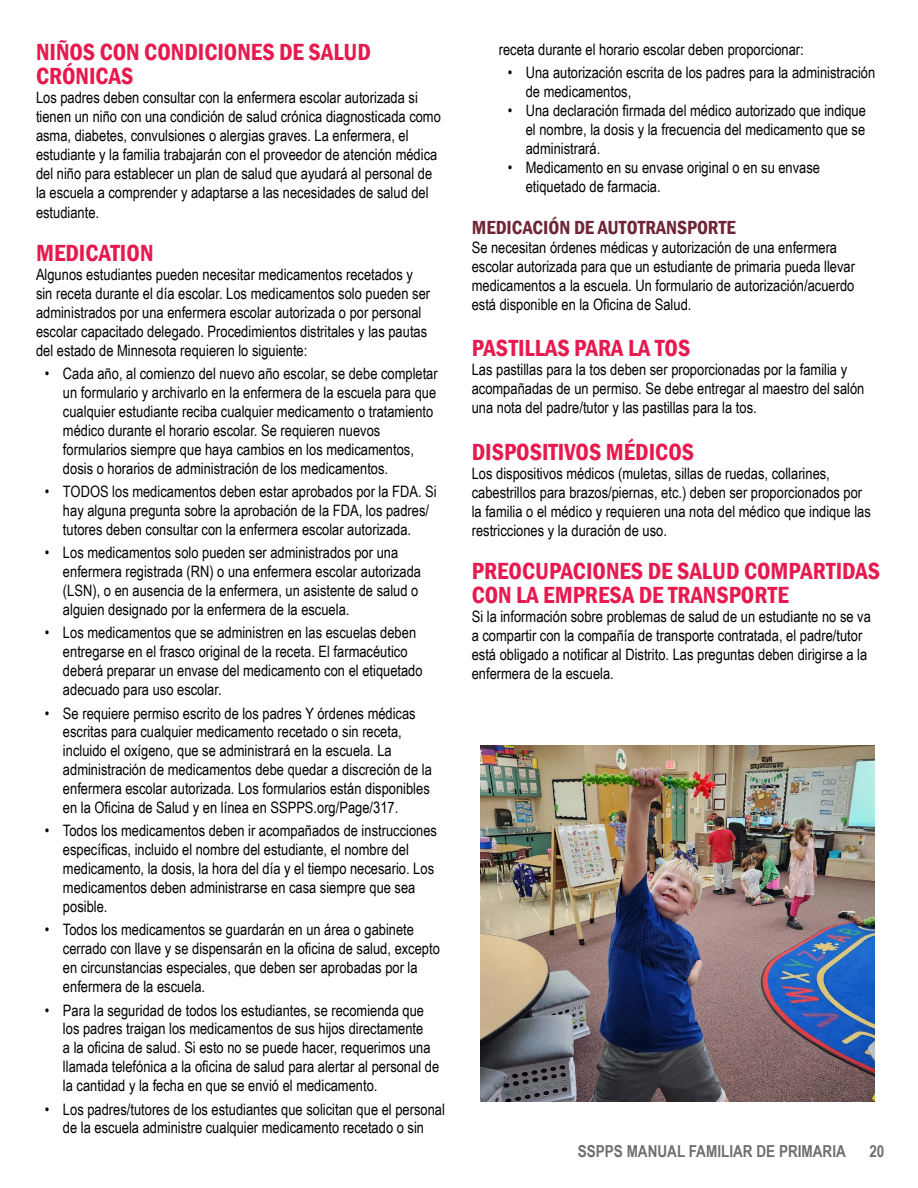
<style>
.page{position:relative;width:918px;height:1188px;background:#fff}
.page>*{position:absolute;margin:0;border:0;box-sizing:border-box;transform-origin:0 0}
.t1{font:600 condensed 24px/24px "Franklin Gothic";color:#e61a4f}
.t2{font:600 condensed 19.5px "Franklin Gothic";color:#6e2536}
.t3{font:700 16.5px "Arial Narrow";color:#6d6e71}
.t4{font:15.75px/18.9px "Arial Narrow";color:#000}
</style>
<div class="page">
<img style="left:481px;top:745px;width:393px;height:357px">
<h1 class="t1" style="left:36px;top:40px;width:337px">NIÑOS CON CONDICIONES DE SALUD<br>CRÓNICAS</h1>
<p class="t4" style="left:36px;top:88px;width:406px">Los padres deben consultar con la enfermera escolar autorizada si tienen un niño con una condición de salud crónica diagnosticada como asma, diabetes, convulsiones o alergias graves. La enfermera, el estudiante y la familia trabajarán con el proveedor de atención médica del niño para establecer un plan de salud que ayudará al personal de la escuela a comprender y adaptarse a las necesidades de salud del estudiante.</p>
<h1 class="t1" style="left:36px;top:241px;width:119px">MEDICATION</h1>
<p class="t4" style="left:36px;top:265px;width:396px">Algunos estudiantes pueden necesitar medicamentos recetados y sin receta durante el día escolar. Los medicamentos solo pueden ser administrados por una enfermera escolar autorizada o por personal escolar capacitado delegado. Procedimientos distritales y las pautas del estado de Minnesota requieren lo siguiente:</p>
<p class="t4" style="left:63px;top:364px;width:376px;text-indent:-18px">• Cada año, al comienzo del nuevo año escolar, se debe completar un formulario y archivarlo en la enfermera de la escuela para que cualquier estudiante reciba cualquier medicamento o tratamiento médico durante el horario escolar. Se requieren nuevos formularios siempre que haya cambios en los medicamentos, dosis o horarios de administración de los medicamentos.</p>
<p class="t4" style="left:63px;top:482px;width:375px;text-indent:-18px">• TODOS los medicamentos deben estar aprobados por la FDA. Si hay alguna pregunta sobre la aprobación de la FDA, los padres/ tutores deben consultar con la enfermera escolar autorizada.</p>
<p class="t4" style="left:63px;top:543px;width:360px;text-indent:-18px">• Los medicamentos solo pueden ser administrados por una enfermera registrada (RN) o una enfermera escolar autorizada (LSN), o en ausencia de la enfermera, un asistente de salud o alguien designado por la enfermera de la escuela.</p>
<p class="t4" style="left:63px;top:623px;width:361px;text-indent:-18px">• Los medicamentos que se administren en las escuelas deben entregarse en el frasco original de la receta. El farmacéutico deberá preparar un envase del medicamento con el etiquetado adecuado para uso escolar.</p>
<p class="t4" style="left:63px;top:703px;width:370px;text-indent:-18px">• Se requiere permiso escrito de los padres Y órdenes médicas escritas para cualquier medicamento recetado o sin receta, incluido el oxígeno, que se administrará en la escuela. La administración de medicamentos debe quedar a discreción de la enfermera escolar autorizada. Los formularios están disponibles en la Oficina de Salud y en línea en SSPPS.org/Page/317.</p>
<p class="t4" style="left:63px;top:821px;width:376px;text-indent:-18px">• Todos los medicamentos deben ir acompañados de instrucciones específicas, incluido el nombre del estudiante, el nombre del medicamento, la dosis, la hora del día y el tiempo necesario. Los medicamentos deben administrarse en casa siempre que sea posible.</p>
<p class="t4" style="left:63px;top:920px;width:378px;text-indent:-18px">• Todos los medicamentos se guardarán en un área o gabinete cerrado con llave y se dispensarán en la oficina de salud, excepto en circunstancias especiales, que deben ser aprobadas por la enfermera de la escuela.</p>
<p class="t4" style="left:63px;top:1000px;width:378px;text-indent:-18px">• Para la seguridad de todos los estudiantes, se recomienda que los padres traigan los medicamentos de sus hijos directamente<br>a la oficina de salud. Si esto no se puede hacer, requerimos una llamada telefónica a la oficina de salud para alertar al personal de la cantidad y la fecha en que se envió el medicamento.</p>
<p class="t4" style="left:45px;top:1099px;width:401px;text-align:center">• Los padres/tutores de los estudiantes que solicitan que el personal de la escuela administre cualquier medicamento recetado o sin</p>
<p class="t4" style="left:499px;top:39px;width:307px">receta durante el horario escolar deben proporcionar:</p>
<p class="t4" style="left:526px;top:63px;width:351px;text-indent:-18px">• Una autorización escrita de los padres para la administración de medicamentos,</p>
<p class="t4" style="left:526px;top:101px;width:342px;text-align:justify;text-indent:-18px">• Una declaración firmada del médico autorizado que indique el nombre, la dosis y la frecuencia del medicamento que se administrará.</p>
<p class="t4" style="left:526px;top:157px;width:296px;text-indent:-18px">• Medicamento en su envase original o en su envase etiquetado de farmacia.</p>
<p class="t2" style="left:472px;top:215px;width:266px">MEDICACIÓN DE AUTOTRANSPORTE</p>
<p class="t4" style="left:472px;top:237px;width:385px">Se necesitan órdenes médicas y autorización de una enfermera escolar autorizada para que un estudiante de primaria pueda llevar medicamentos a la escuela. Un formulario de autorización/acuerdo está disponible en la Oficina de Salud.</p>
<h1 class="t1" style="left:472px;top:336px;width:220px">PASTILLAS PARA LA TOS</h1>
<p class="t4" style="left:472px;top:360px;width:394px">Las pastillas para la tos deben ser proporcionadas por la familia y acompañadas de un permiso. Se debe entregar al maestro del salón una nota del padre/tutor y las pastillas para la tos.</p>
<h1 class="t1" style="left:472px;top:440px;width:224px">DISPOSITIVOS MÉDICOS</h1>
<p class="t4" style="left:472px;top:463px;width:401px">Los dispositivos médicos (muletas, sillas de ruedas, collarines, cabestrillos para brazos/piernas, etc.) deben ser proporcionados por la familia o el médico y requieren una nota del médico que indique las restricciones y la duración de uso.</p>
<h1 class="t1" style="left:472px;top:559px;width:410px">PREOCUPACIONES DE SALUD COMPARTIDAS<br>CON LA EMPRESA DE TRANSPORTE</h1>
<p class="t4" style="left:472px;top:607px;width:401px">Si la información sobre problemas de salud de un estudiante no se va a compartir con la compañía de transporte contratada, el padre/tutor está obligado a notificar al Distrito. Las preguntas deben dirigirse a la enfermera de la escuela.</p>
<p class="t3" style="left:578px;top:1139px;width:270px">SSPPS MANUAL FAMILIAR DE PRIMARIA</p>
<p class="t3" style="left:869px;top:1139px;width:17px">20</p>
</div>
